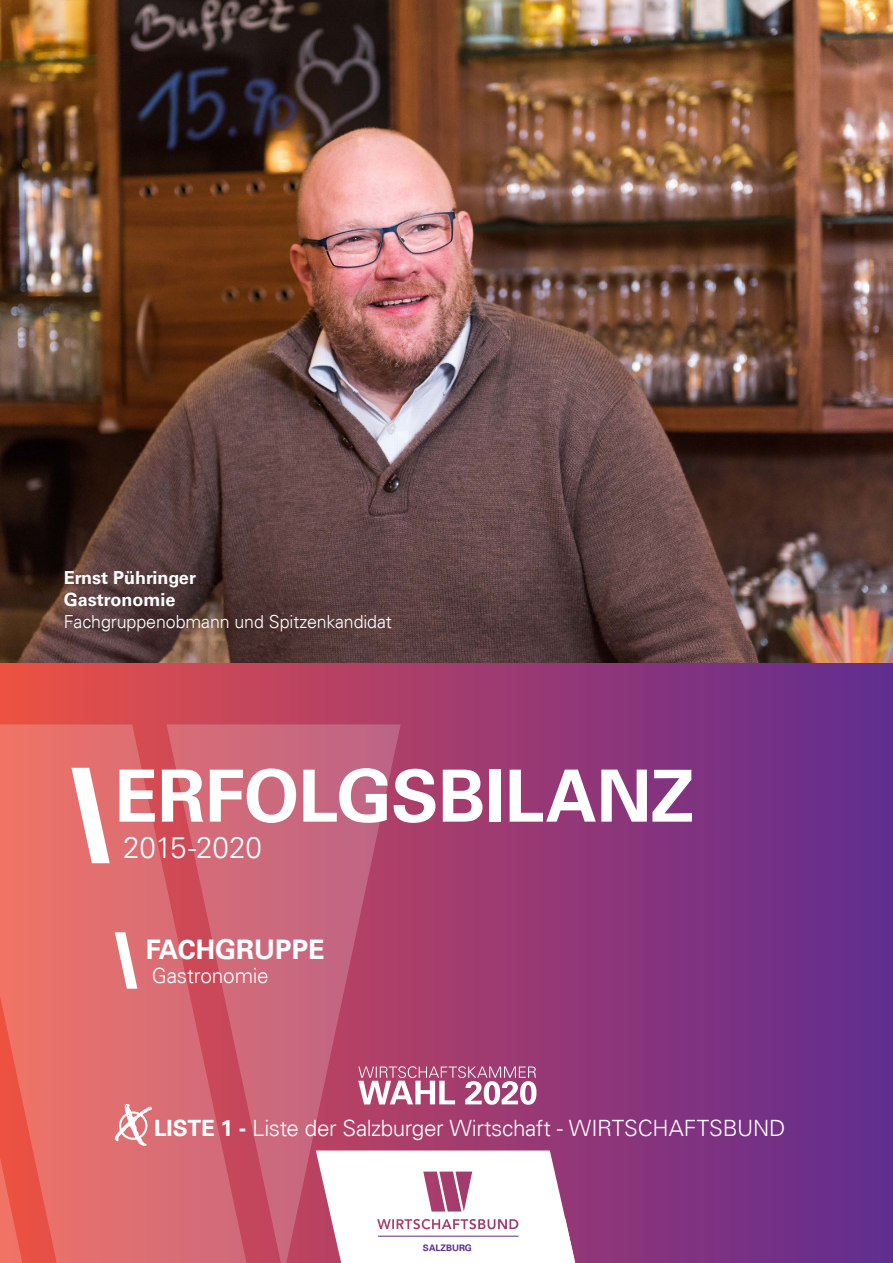
<style>
.page{position:relative;width:893px;height:1263px;background:#fff}
.page>*{position:absolute;margin:0;border:0;box-sizing:border-box;transform-origin:0 0}
.t1{font:700 72px "Univers 65";letter-spacing:-.01em;color:#fff}
.t2{font:300 30px "Univers 45";letter-spacing:-.005em;color:#fff}
.t3{font:700 27px "Univers 65";color:#fff}
.Titel_3{font:300 22.5px "Univers 45";letter-spacing:-.015em;color:#fff}
.t4{font:300 21px "Univers 45";letter-spacing:-.01em;color:#fff}
.t5{font:300 18px/21.6px "Univers 45";letter-spacing:-.005em;color:#fff}
.t6{font:700 9px "Univers 65";color:#5b2e91}
.s1{font-family:"Univers 65";font-weight:700}
</style>
<div class="page">
<div style="left:0;top:662px;width:893px;height:601px;background:linear-gradient(to right,#ec5045,#602b91)"></div>
<svg style="left:0;top:724px;width:167px;height:539px;background:#e46c69"></svg>
<svg style="left:167px;top:724px;width:234px;height:539px;background:#c75d73"></svg>
<svg style="left:316px;top:1150px;width:259px;height:113px"></svg>
<img style="left:0;top:0;width:893px;height:662px">
<svg style="left:71px;top:768px;width:39px;height:95px"></svg>
<svg style="left:115px;top:932px;width:22px;height:57px"></svg>
<svg style="left:358px;top:1066px;width:178px;height:39px"></svg>
<svg style="left:114px;top:1104px;width:38px;height:42px"></svg>
<div style="left:119px;top:1111px;width:28px;height:29px;border:2px solid #fff;border-radius:50%"></div>
<p class="t5" style="left:64px;top:567px;width:330px"><span class="s1">Ernst Pühringer<br>Gastronomie<br></span>Fachgruppenobmann und Spitzenkandidat</p>
<p class="t1" style="left:114px;top:754px;width:581px">ERFOLGSBILANZ</p>
<p class="t2" style="left:123px;top:829px;width:140px">2015-2020</p>
<p class="t3" style="left:146px;top:934px;width:180px">FACHGRUPPE</p>
<p class="t4" style="left:152px;top:962px;width:119px">Gastronomie</p>
<p class="Titel_3" style="left:154px;top:1114px;width:633px"><span class="s1">LISTE 1 -</span> Liste der Salzburger Wirtschaft - WIRTSCHAFTSBUND</p>
<p class="t6" style="left:423px;top:1242px;width:50px">SALZBURG</p>
</div>
